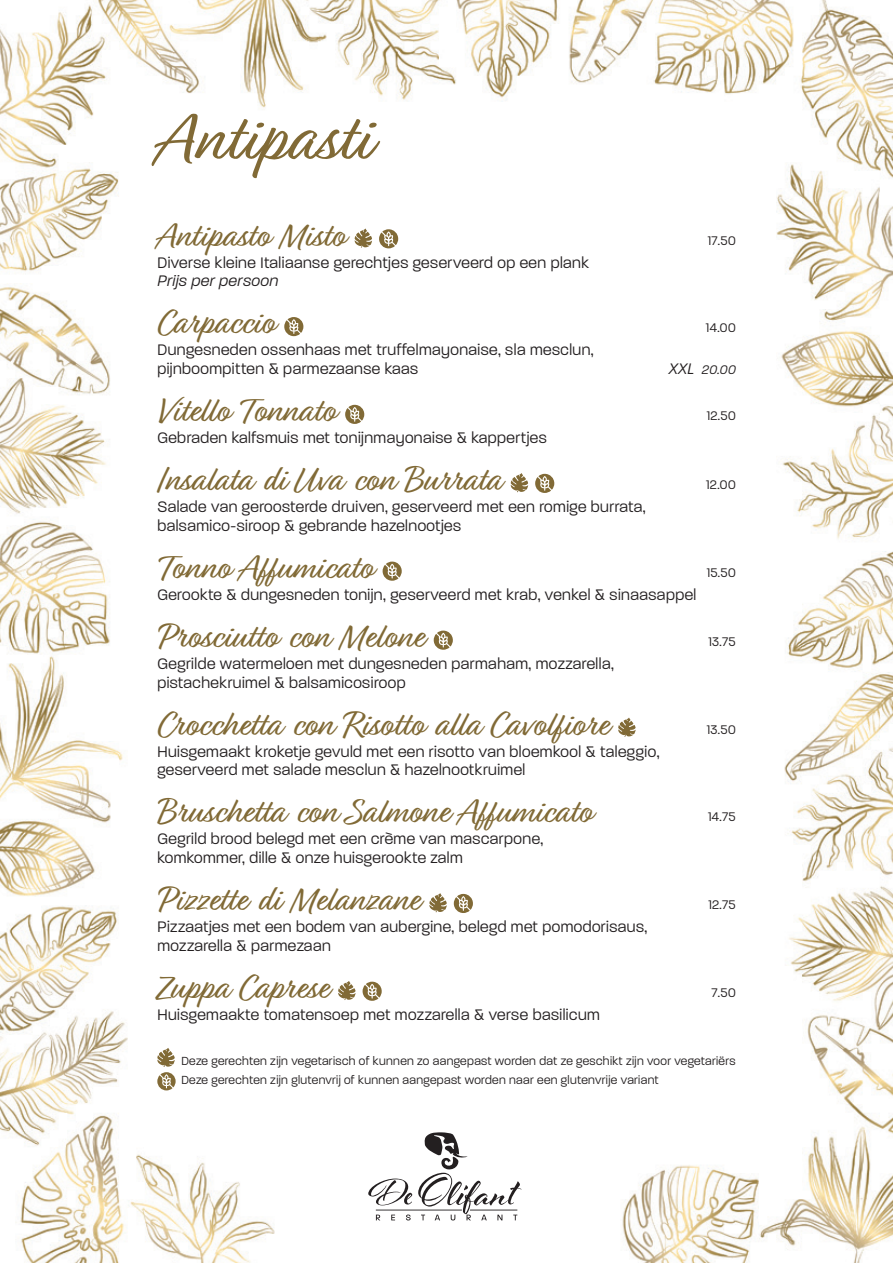
<style>
.page{position:relative;width:893px;height:1263px;background:#fff}
.page>*{position:absolute;margin:0;border:0;box-sizing:border-box;transform-origin:0 0}
.t1{font:72px "Relation";color:#816a36}
.t2{font:36px "Relation";color:#816a36}
.t3{font:300 16.5px/18.8px "Paralucent";letter-spacing:.03em;color:#231f20;scale:.95 1}
.t4{font:italic 300 16.5px "Paralucent";letter-spacing:.03em;color:#231f20;scale:.95 1}
.t5{font:300 13.5px "Paralucent";letter-spacing:.03em;color:#231f20;scale:.95 1}
.t6{font:italic 300 13.5px "Paralucent";color:#231f20;scale:.95 1}
.t7{font:300 12.6px/19.5px "Paralucent";letter-spacing:.03em;color:#231f20;scale:.95 1}
.s1{font-size:16.5px}
</style>
<div class="page">
<img style="left:0;top:0;width:893px;height:1263px">
<svg style="left:368px;top:1178px;width:44px;height:27px"></svg>
<svg style="left:376px;top:1214px;width:4px;height:6px"></svg>
<svg style="left:391px;top:1214px;width:4px;height:6px"></svg>
<svg style="left:406px;top:1214px;width:5px;height:6px"></svg>
<svg style="left:418px;top:1132px;width:103px;height:88px"></svg>
<hr style="left:470px;top:1209px;width:47px;height:1px;background:#231f20">
<hr style="left:376px;top:1209px;width:86px;height:1px;background:#231f20">
<svg style="left:355px;top:229px;width:17px;height:19px"></svg>
<svg style="left:379px;top:229px;width:19px;height:19px"></svg>
<svg style="left:284px;top:317px;width:19px;height:19px"></svg>
<svg style="left:345px;top:405px;width:19px;height:19px"></svg>
<svg style="left:511px;top:473px;width:17px;height:19px"></svg>
<svg style="left:535px;top:474px;width:19px;height:19px"></svg>
<svg style="left:383px;top:562px;width:19px;height:19px"></svg>
<svg style="left:434px;top:631px;width:19px;height:19px"></svg>
<svg style="left:618px;top:718px;width:18px;height:19px"></svg>
<svg style="left:429px;top:893px;width:18px;height:19px"></svg>
<svg style="left:454px;top:894px;width:19px;height:19px"></svg>
<svg style="left:338px;top:981px;width:18px;height:19px"></svg>
<svg style="left:363px;top:982px;width:19px;height:19px"></svg>
<svg style="left:157px;top:1048px;width:19px;height:42px"></svg>
<h1 class="t1" style="left:157px;top:97px;width:213px">Antipasti</h1>
<h2 class="t2" style="left:157px;top:214px;width:188px">Antipasto Misto</h2>
<p class="t3" style="left:157px;top:253px;width:456px">Diverse kleine Italiaanse gerechtjes geserveerd op een plank</p>
<p class="t4" style="left:157px;top:271px;width:129px">Prijs per persoon</p>
<h2 class="t2" style="left:157px;top:302px;width:118px">Carpaccio</h2>
<p class="t3" style="left:157px;top:341px;width:461px">Dungesneden ossenhaas met truffelmayonaise, sla mesclun, pijnboompitten &amp; parmezaanse kaas</p>
<h2 class="t2" style="left:157px;top:390px;width:179px">Vitello Tonnato</h2>
<p class="t3" style="left:157px;top:428px;width:411px">Gebraden kalfsmuis met tonijnmayonaise &amp; kappertjes</p>
<h2 class="t2" style="left:157px;top:459px;width:344px">Insalata di Uva con Burrata</h2>
<p class="t5" style="left:708px;top:232px;width:31px">17.50</p>
<p class="t5" style="left:706px;top:320px;width:33px">14.00</p>
<p class="t6" style="left:669px;top:362px;width:72px"><span class="s1">XXL</span> 20.00</p>
<p class="t5" style="left:707px;top:408px;width:32px">12.50</p>
<p class="t5" style="left:706px;top:477px;width:33px">12.00</p>
<p class="t3" style="left:157px;top:497px;width:515px">Salade van geroosterde druiven, geserveerd met een romige burrata, balsamico-siroop &amp; gebrande hazelnootjes</p>
<h2 class="t2" style="left:157px;top:547px;width:216px">Tonno Affumicato</h2>
<p class="t3" style="left:157px;top:585px;width:569px">Gerookte &amp; dungesneden tonijn, geserveerd met krab, venkel &amp; sinaasappel</p>
<h2 class="t2" style="left:157px;top:616px;width:267px">Prosciutto con Melone</h2>
<p class="t3" style="left:157px;top:654px;width:482px">Gegrilde watermeloen met dungesneden parmaham, mozzarella, pistachekruimel &amp; balsamicosiroop</p>
<h2 class="t2" style="left:157px;top:703px;width:452px">Crocchetta con Risotto alla Cavolfiore</h2>
<p class="t3" style="left:157px;top:742px;width:530px">Huisgemaakt kroketje gevuld met een risotto van bloemkool &amp; taleggio, geserveerd met salade mesclun &amp; hazelnootkruimel</p>
<h2 class="t2" style="left:157px;top:791px;width:435px">Bruschetta con Salmone Affumicato</h2>
<p class="t3" style="left:157px;top:830px;width:408px">Gegrild brood belegd met een crème van mascarpone, komkommer, dille &amp; onze huisgerookte zalm</p>
<h2 class="t2" style="left:157px;top:879px;width:263px">Pizzette di Melanzane</h2>
<p class="t3" style="left:157px;top:917px;width:517px">Pizzaatjes met een bodem van aubergine, belegd met pomodorisaus, mozzarella &amp; parmezaan</p>
<h2 class="t2" style="left:157px;top:967px;width:172px">Zuppa Caprese</h2>
<p class="t3" style="left:157px;top:1005px;width:467px">Huisgemaakte tomatensoep met mozzarella &amp; verse basilicum</p>
<p class="t5" style="left:707px;top:565px;width:32px">15.50</p>
<p class="t5" style="left:708px;top:634px;width:30px">13.75</p>
<p class="t5" style="left:707px;top:721px;width:32px">13.50</p>
<p class="t5" style="left:708px;top:809px;width:30px">14.75</p>
<p class="t5" style="left:708px;top:897px;width:30px">12.75</p>
<p class="t5" style="left:712px;top:985px;width:27px">7.50</p>
<p class="t7" style="left:181px;top:1051px;width:585px">Deze gerechten zijn vegetarisch of kunnen zo aangepast worden dat ze geschikt zijn voor vegetariërs<br>Deze gerechten zijn glutenvrij of kunnen aangepast worden naar een glutenvrije variant</p>
</div>
